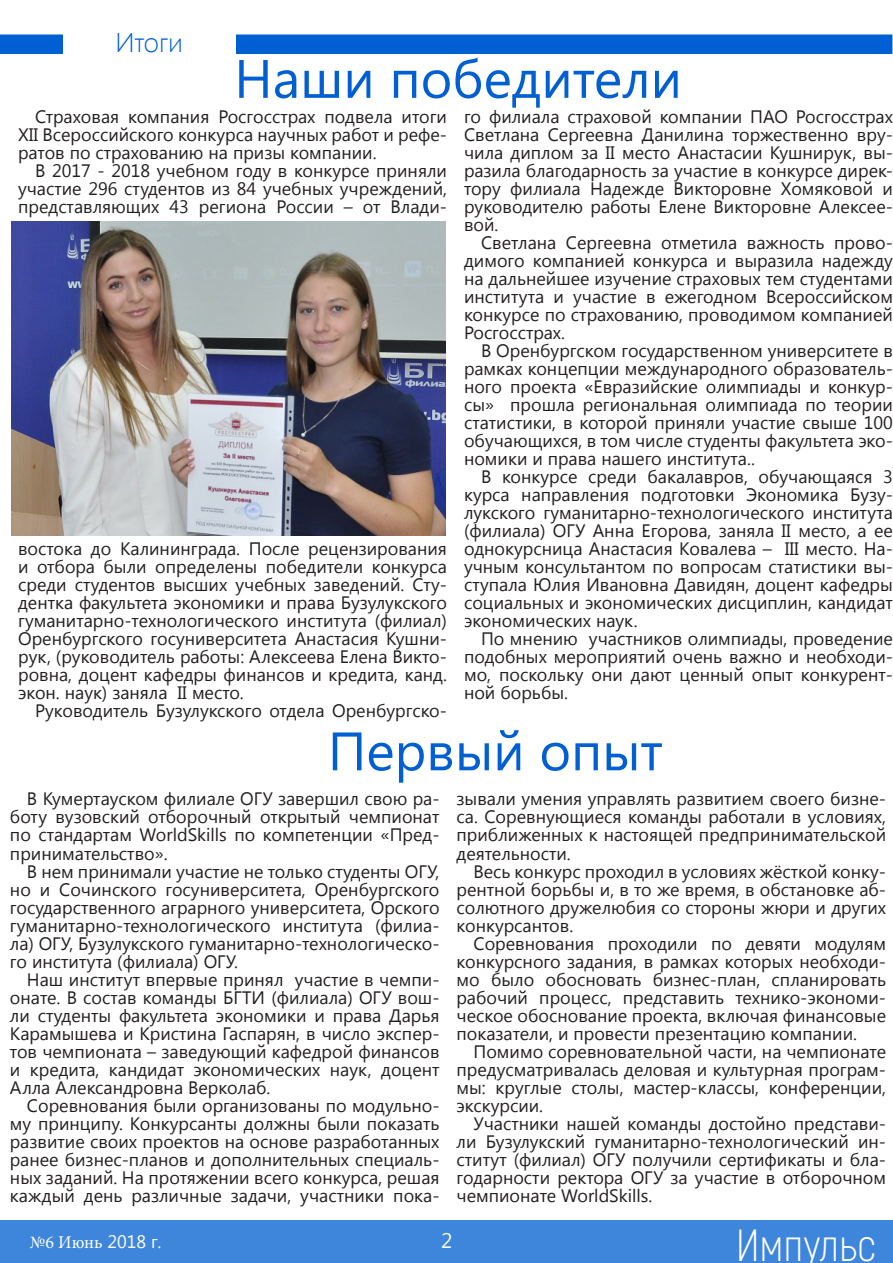
<style>
.page{position:relative;width:893px;height:1263px;background:#fff}
.page>*{position:absolute;margin:0;border:0;box-sizing:border-box;transform-origin:0 0}
.t1{font:54px "Segoe UI";color:#005fd2}
.t2{font:300 45px "Akrobat";color:#fff}
.t3{font:300 27px "Segoe UI";color:#005fd2}
.t4{font:21px "Segoe UI";color:#fff}
.t5{font:18px/18px "Segoe UI";color:#231f20;text-align:justify}
.t6{font:18px "Minion Pro";color:#fff}
.s1{font-family:"Segoe UI"}
</style>
<div class="page">
<div style="left:0;top:1220px;width:893px;height:43px;background:#3e85dc"></div>
<div style="left:0;top:34px;width:892px;height:20px;background:#005fd2"></div>
<div style="left:63px;top:34px;width:172px;height:25px;background:#fff"></div>
<img style="left:11px;top:221px;width:435px;height:314px">
<p class="t3" style="left:115px;top:24px;width:69px">Итоги</p>
<p class="t1" style="left:234px;top:41px;width:449px">Наши победители</p>
<p class="t5" style="left:464px;top:106px;width:430px">го филиала страховой компании ПАО Росгосстрах Светлана Сергеевна Данилина торжественно вру&shy;чила диплом за II место Анастасии Кушнирук, вы&shy;разила благодарность за участие в конкурсе дирек&shy;тору филиала Надежде Викторовне Хомяковой и руководителю работы Елене Викторовне Алексее&shy;вой.</p>
<p class="t5" style="left:464px;top:232px;width:430px;text-indent:17px">Светлана Сергеевна отметила важность прово&shy;димого компанией конкурса и выразила надежду на дальнейшее изучение страховых тем студентами института и участие в ежегодном Всероссийском конкурсе по страхованию, проводимом компанией Росгосстрах.</p>
<p class="t5" style="left:464px;top:340px;width:430px;text-indent:17px">В Оренбургском государственном университете в рамках концепции международного образователь&shy;ного проекта «Евразийские олимпиады и конкур&shy;сы» прошла региональная олимпиада по теории статистики, в которой приняли участие свыше 100 обучающихся, в том числе студенты факультета эко&shy;номики и права нашего института..</p>
<p class="t5" style="left:464px;top:466px;width:430px;text-indent:17px">В конкурсе среди бакалавров, обучающаяся 3 курса направления подготовки Экономика Бузу&shy;лукского гуманитарно-технологического института (филиала) ОГУ Анна Егорова, заняла II место, а ее однокурсница Анастасия Ковалева – III место. На&shy;учным консультантом по вопросам статистики вы&shy;ступала Юлия Ивановна Давидян, доцент кафедры социальных и экономических дисциплин, кандидат экономических наук.</p>
<p class="t5" style="left:464px;top:628px;width:430px;text-indent:17px">По мнению участников олимпиады, проведение подобных мероприятий очень важно и необходи&shy;мо, поскольку они дают ценный опыт конкурент&shy;ной борьбы.</p>
<p class="t5" style="left:18px;top:106px;width:430px;text-indent:17px">Страховая компания Росгосстрах подвела итоги XII Всероссийского конкурса научных работ и рефе&shy;ратов по страхованию на призы компании.</p>
<p class="t5" style="left:18px;top:160px;width:430px;text-indent:17px">В 2017 - 2018 учебном году в конкурсе приняли участие 296 студентов из 84 учебных учреждений, представляющих 43 региона России – от Влади-</p>
<p class="t5" style="left:18px;top:538px;width:430px">востока до Калининграда. После рецензирования и отбора были определены победители конкурса среди студентов высших учебных заведений. Сту&shy;дентка факультета экономики и права Бузулукского гуманитарно-технологического института (филиал)<br>Оренбургского госуниверситета Анастасия Кушни&shy;рук, (руководитель работы: Алексеева Елена Викто&shy;ровна, доцент кафедры финансов и кредита, канд. экон. наук) заняла II место.</p>
<p class="t5" style="left:35px;top:700px;width:413px">Руководитель Бузулукского отдела Оренбургско-</p>
<p class="t1" style="left:328px;top:714px;width:336px">Первый опыт</p>
<p class="t5" style="left:10px;top:789px;width:431px;text-indent:17px">В Кумертауском филиале ОГУ завершил свою ра&shy;боту вузовский отборочный открытый чемпионат по стандартам WorldSkills по компетенции «Пред&shy;принимательство».</p>
<p class="t5" style="left:10px;top:861px;width:431px;text-indent:17px">В нем принимали участие не только студенты ОГУ, но и Сочинского госуниверситета, Оренбургского государственного аграрного университета, Орского гуманитарно-технологического института (филиа&shy;ла) ОГУ, Бузулукского гуманитарно-технологическо&shy;го института (филиала) ОГУ.</p>
<p class="t5" style="left:10px;top:969px;width:431px;text-indent:17px">Наш институт впервые принял участие в чемпи&shy;онате. В состав команды БГТИ (филиала) ОГУ вош&shy;ли студенты факультета экономики и права Дарья Карамышева и Кристина Гаспарян, в число экспер&shy;тов чемпионата – заведующий кафедрой финансов и кредита, кандидат экономических наук, доцент Алла Александровна Верколаб.</p>
<p class="t5" style="left:10px;top:1095px;width:431px;text-indent:17px">Соревнования были организованы по модульно&shy;му принципу. Конкурсанты должны были показать развитие своих проектов на основе разработанных ранее бизнес-планов и дополнительных специаль&shy;ных заданий. На протяжении всего конкурса, решая каждый день различные задачи, участники пока-</p>
<p class="t5" style="left:457px;top:789px;width:431px">зывали умения управлять развитием своего бизне&shy;са. Соревнующиеся команды работали в условиях, приближенных к настоящей предпринимательской деятельности.</p>
<p class="t5" style="left:457px;top:861px;width:431px;text-indent:17px">Весь конкурс проходил в условиях жёсткой конку&shy;рентной борьбы и, в то же время, в обстановке аб&shy;солютного дружелюбия со стороны жюри и других конкурсантов.</p>
<p class="t5" style="left:457px;top:933px;width:431px;text-indent:17px">Соревнования проходили по девяти модулям конкурсного задания, в рамках которых необходи&shy;мо было обосновать бизнес-план, спланировать рабочий процесс, представить технико-экономи&shy;ческое обоснование проекта, включая финансовые показатели, и провести презентацию компании.</p>
<p class="t5" style="left:457px;top:1041px;width:431px;text-indent:17px">Помимо соревновательной части, на чемпионате предусматривалась деловая и культурная програм&shy;мы: круглые столы, мастер-классы, конференции, экскурсии.</p>
<p class="t5" style="left:457px;top:1113px;width:431px;text-indent:17px">Участники нашей команды достойно представи&shy;ли Бузулукский гуманитарно-технологический ин&shy;ститут (филиал) ОГУ получили сертификаты и бла&shy;годарности ректора ОГУ за участие в отборочном чемпионате WorldSkills.</p>
<p class="t6" style="left:30px;top:1230px;width:133px">№6 Июнь <span class="s1">2018 г.</span></p>
<p class="t4" style="left:441px;top:1225px;width:13px">2</p>
<p class="t2" style="left:736px;top:1218px;width:142px">Импульс</p>
</div>
